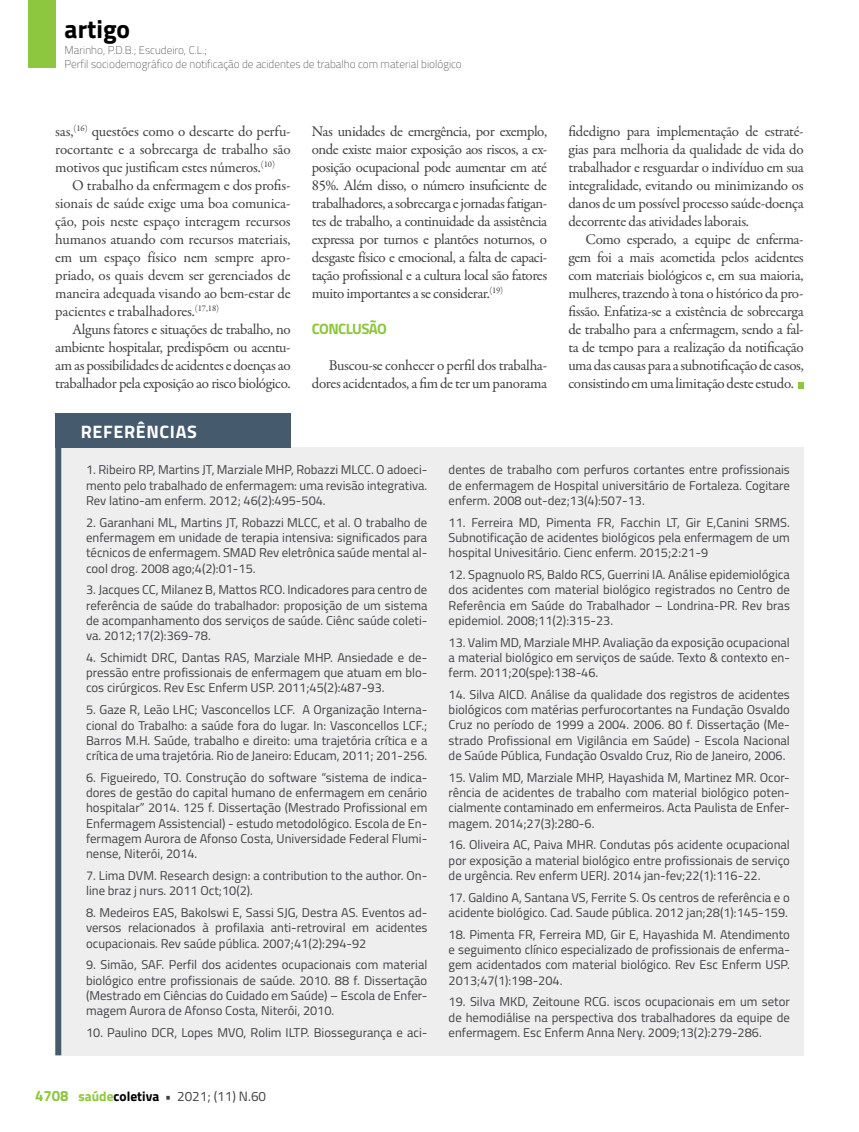
<style>
.page{position:relative;width:859px;height:1132px;background:#fff}
.page>*{position:absolute;margin:0;border:0;box-sizing:border-box;transform-origin:0 0}
.t1{font:700 25.5px "Titillium";color:#000}
.t2{font:700 18px "Titillium";letter-spacing:.035em;color:#fff}
.t3{font:15px/18px "Garamond Premr Pro";letter-spacing:-.025em;color:#414042;text-align:justify}
.t4{font:700 15px "Titillium";letter-spacing:-.04em;color:#8dc63f}
.t5{font:13.5px "Titillium";color:#414042}
.t6{font:12.75px/15.3px "Titillium";color:#414042;text-align:justify}
.t7{font:100 11.25px/13.5px "Titillium";color:#414042}
.s1{font-weight:700;font-size:15px;color:#8dc63f}
.s2{font-weight:700;color:#8dc63f}
.s3{font-weight:700;color:#000}
.s4{font-weight:700}
</style>
<div class="page">
<div style="left:28px;top:0;width:27px;height:68px;background:#8dc63f"></div>
<svg style="left:798px;top:382px;width:6px;height:6px"></svg>
<div style="left:61px;top:446px;width:743px;height:608px;background:#eeeeef"></div>
<div style="left:55px;top:412px;width:236px;height:35px;background:#455a6c"></div>
<div style="left:55px;top:429px;width:6px;height:625px;background:#455a6c"></div>
<h1 class="t1" style="left:65px;top:10px;width:67px">artigo</h1>
<p class="t7" style="left:65px;top:43px;width:399px">Marinho, P.D.B.; Escudeiro, C.L.;<br>Perfil sociodemográfico de notificação de acidentes de trabalho com material biológico</p>
<p class="t3" style="left:55px;top:122px;width:237px">sas,<sup>(16)</sup> questões como o descarte do perfu&shy;rocortante e a sobrecarga de trabalho são motivos que justificam estes números.<sup>(10)</sup></p>
<p class="t3" style="left:55px;top:176px;width:237px;text-indent:17px">O trabalho da enfermagem e dos profis&shy;sionais de saúde exige uma boa comunica&shy;ção, pois neste espaço interagem recursos humanos atuando com recursos materiais, em um espaço físico nem sempre apro&shy;priado, os quais devem ser gerenciados de maneira adequada visando ao bem-estar de pacientes e trabalhadores.<sup>(17,18)</sup></p>
<p class="t3" style="left:55px;top:320px;width:237px;text-indent:17px">Alguns fatores e situações de trabalho, no ambiente hospitalar, predispõem ou acentu&shy;am as possibilidades de acidentes e doenças ao trabalhador pela exposição ao risco biológico.</p>
<p class="t3" style="left:312px;top:122px;width:237px">Nas unidades de emergência, por exemplo, onde existe maior exposição aos riscos, a ex&shy;posição ocupacional pode aumentar em até 85%. Além disso, o número insuficiente de trabalhadores, a sobrecarga e jornadas fatigan&shy;tes de trabalho, a continuidade da assistência expressa por turnos e plantões noturnos, o desgaste físico e emocional, a falta de capaci&shy;tação profissional e a cultura local são fatores muito importantes a se considerar.<sup>(19)</sup></p>
<p class="t4" style="left:312px;top:317px;width:77px">CONCLUSÃO</p>
<p class="t3" style="left:312px;top:356px;width:237px;text-align:right">Buscou-se conhecer o perfil dos trabalha&shy;dores acidentados, a fim de ter um panorama</p>
<p class="t3" style="left:568px;top:122px;width:237px">fidedigno para implementação de estraté&shy;gias para melhoria da qualidade de vida do trabalhador e resguardar o indivíduo em sua integralidade, evitando ou minimizando os danos de um possível processo saúde-doença decorrente das atividades laborais.</p>
<p class="t3" style="left:568px;top:230px;width:237px;text-indent:17px">Como esperado, a equipe de enferma&shy;gem foi a mais acometida pelos acidentes com materiais biológicos e, em sua maioria, mulheres, trazendo à tona o histórico da pro&shy;fissão. Enfatiza-se a existência de sobrecarga de trabalho para a enfermagem, sendo a fal&shy;ta de tempo para a realização da notificação uma das causas para a subnotificação de casos, consistindo em uma limitação deste estudo.</p>
<h2 class="t2" style="left:81px;top:418px;width:117px">REFERÊNCIAS</h2>
<p class="t6" style="left:86px;top:461px;width:343px">1. Ribeiro RP, Martins JT, Marziale MHP, Robazzi MLCC. O adoeci&shy;mento pelo trabalhado de enfermagem: uma revisão integrativa.<br>Rev latino-am enferm. 2012; 46(2):495-504.</p>
<p class="t6" style="left:86px;top:513px;width:343px">2. Garanhani ML, Martins JT, Robazzi MLCC, et al. O trabalho de enfermagem em unidade de terapia intensiva: significados para técnicos de enfermagem. SMAD Rev eletrônica saúde mental al&shy;cool drog. 2008 ago;4(2):01-15.</p>
<p class="t6" style="left:86px;top:581px;width:343px">3. Jacques CC, Milanez B, Mattos RCO. Indicadores para centro de referência de saúde do trabalhador: proposição de um sistema de acompanhamento dos serviços de saúde. Ciênc saúde coleti&shy;va. 2012;17(2):369-78.</p>
<p class="t6" style="left:86px;top:649px;width:343px">4. Schimidt DRC, Dantas RAS, Marziale MHP. Ansiedade e de&shy;pressão entre profissionais de enfermagem que atuam em blo&shy;cos cirúrgicos. Rev Esc Enferm USP. 2011;45(2):487-93.</p>
<p class="t6" style="left:86px;top:701px;width:343px">5. Gaze R, Leão LHC; Vasconcellos LCF. A Organização Interna&shy;cional do Trabalho: a saúde fora do lugar. In: Vasconcellos LCF.; Barros M.H. Saúde, trabalho e direito: uma trajetória crítica e a crítica de uma trajetória. Rio de Janeiro: Educam, 2011; 201-256.</p>
<p class="t6" style="left:86px;top:768px;width:343px">6. Figueiredo, TO. Construção do software “sistema de indica&shy;dores de gestão do capital humano de enfermagem em cenário hospitalar” 2014. 125 f. Dissertação (Mestrado Profissional em Enfermagem Assistencial) - estudo metodológico. Escola de En&shy;fermagem Aurora de Afonso Costa, Universidade Federal Flumi&shy;nense, Niterói, 2014.</p>
<p class="t6" style="left:86px;top:867px;width:343px">7. Lima DVM. Research design: a contribution to the author. On&shy;line braz j nurs. 2011 Oct;10(2).</p>
<p class="t6" style="left:86px;top:904px;width:343px">8. Medeiros EAS, Bakolswi E, Sassi SJG, Destra AS. Eventos ad&shy;versos relacionados à profilaxia anti-retroviral em acidentes ocupacionais. Rev saúde pública. 2007;41(2):294-92</p>
<p class="t6" style="left:86px;top:956px;width:343px">9. Simão, SAF. Perfil dos acidentes ocupacionais com material biológico entre profissionais de saúde. 2010. 88 f. Dissertação (Mestrado em Ciências do Cuidado em Saúde) – Escola de Enfer&shy;magem Aurora de Afonso Costa, Niterói, 2010.</p>
<p class="t6" style="left:86px;top:1023px;width:343px">10. Paulino DCR, Lopes MVO, Rolim ILTP. Biossegurança e aci-</p>
<p class="t5" style="left:35px;top:1086px;width:233px"><span class="s1">4708</span> <span class="s2">saúde</span><span class="s3">coletiva</span> <span class="s4">•</span> 2021; (11) N.60</p>
<p class="t6" style="left:449px;top:461px;width:343px">dentes de trabalho com perfuros cortantes entre profissionais de enfermagem de Hospital universitário de Fortaleza. Cogitare enferm. 2008 out-dez;13(4):507-13.</p>
<p class="t6" style="left:449px;top:513px;width:343px">11. Ferreira MD, Pimenta FR, Facchin LT, Gir E,Canini SRMS.<br>Subnotificação de acidentes biológicos pela enfermagem de um hospital Univesitário. Cienc enferm. 2015;2:21-9</p>
<p class="t6" style="left:449px;top:566px;width:343px">12. Spagnuolo RS, Baldo RCS, Guerrini IA. Análise epidemiológica dos acidentes com material biológico registrados no Centro de Referência em Saúde do Trabalhador – Londrina-PR. Rev bras epidemiol. 2008;11(2):315-23.</p>
<p class="t6" style="left:449px;top:633px;width:343px">13. Valim MD, Marziale MHP. Avaliação da exposição ocupacional a material biológico em serviços de saúde. Texto &amp; contexto en&shy;ferm. 2011;20(spe):138-46.</p>
<p class="t6" style="left:449px;top:686px;width:343px">14. Silva AICD. Análise da qualidade dos registros de acidentes biológicos com matérias perfurocortantes na Fundação Osvaldo Cruz no período de 1999 a 2004. 2006. 80 f. Dissertação (Me&shy;strado Profissional em Vigilância em Saúde) - Escola Nacional de Saúde Pública, Fundação Osvaldo Cruz, Rio de Janeiro, 2006.</p>
<p class="t6" style="left:449px;top:768px;width:343px">15. Valim MD, Marziale MHP, Hayashida M, Martinez MR. Ocor&shy;rência de acidentes de trabalho com material biológico poten&shy;cialmente contaminado em enfermeiros. Acta Paulista de Enfer&shy;magem. 2014;27(3):280-6.</p>
<p class="t6" style="left:449px;top:836px;width:343px">16. Oliveira AC, Paiva MHR. Condutas pós acidente ocupacional por exposição a material biológico entre profissionais de serviço de urgência. Rev enferm UERJ. 2014 jan-fev;22(1):116-22.</p>
<p class="t6" style="left:449px;top:888px;width:343px">17. Galdino A, Santana VS, Ferrite S. Os centros de referência e o acidente biológico. Cad. Saude pública. 2012 jan;28(1):145-159.</p>
<p class="t6" style="left:449px;top:925px;width:343px">18. Pimenta FR, Ferreira MD, Gir E, Hayashida M. Atendimento e seguimento clínico especializado de profissionais de enferma&shy;gem acidentados com material biológico. Rev Esc Enferm USP.<br>2013;47(1):198-204.</p>
<p class="t6" style="left:449px;top:993px;width:343px">19. Silva MKD, Zeitoune RCG. iscos ocupacionais em um setor de hemodiálise na perspectiva dos trabalhadores da equipe de enfermagem. Esc Enferm Anna Nery. 2009;13(2):279-286.</p>
</div>
